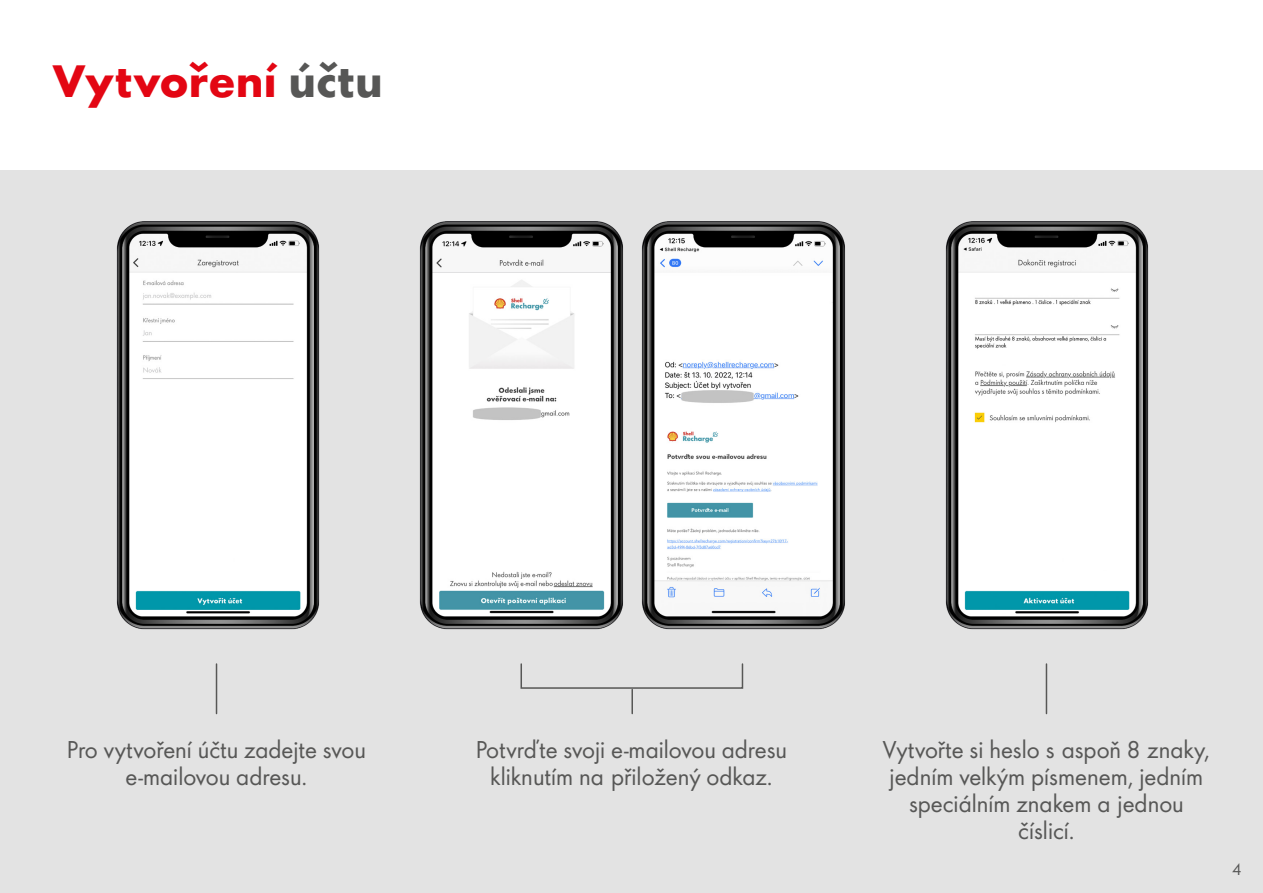
<style>
.page{position:relative;width:1263px;height:893px;background:#fff}
.page>*{position:absolute;margin:0;border:0;box-sizing:border-box;transform-origin:0 0}
.t1{font:700 42px "Shell";letter-spacing:.005em;color:#e30613}
.t2{font:22.5px/27px "Shell";color:#575756;text-align:center}
.t3{font:15px "Shell";color:#575756}
.s1{color:#575756}
</style>
<div class="page">
<div style="left:0;top:170px;width:1263px;height:723px;background:#e3e3e3"></div>
<img style="left:116px;top:221px;width:204px;height:409px">
<img style="left:419px;top:221px;width:204px;height:409px">
<img style="left:641px;top:221px;width:204px;height:409px">
<img style="left:945px;top:221px;width:204px;height:409px">
<hr style="left:216px;top:664px;width:1px;height:49px;background:#575756">
<hr style="left:631px;top:689px;width:2px;height:24px;background:#575756">
<div style="left:520px;top:663px;width:223px;height:26px;border:2px solid #575756"></div>
<hr style="left:1046px;top:664px;width:1px;height:49px;background:#575756">
<h1 class="t1" style="left:53px;top:46px;width:332px">Vytvoření <span class="s1">účtu</span></h1>
<p class="t2" style="left:476px;top:734px;width:313px">Potvrďte svoji e-mailovou adresu kliknutím na přiložený odkaz.</p>
<p class="t2" style="left:67px;top:734px;width:301px">Pro vytvoření účtu zadejte svou e-mailovou adresu.</p>
<p class="t2" style="left:883px;top:734px;width:329px">Vytvořte si heslo s aspoň 8 znaky, jedním velkým písmenem, jedním speciálním znakem a jednou číslicí.</p>
<p class="t3" style="left:1232px;top:857px;width:11px">4</p>
</div>
